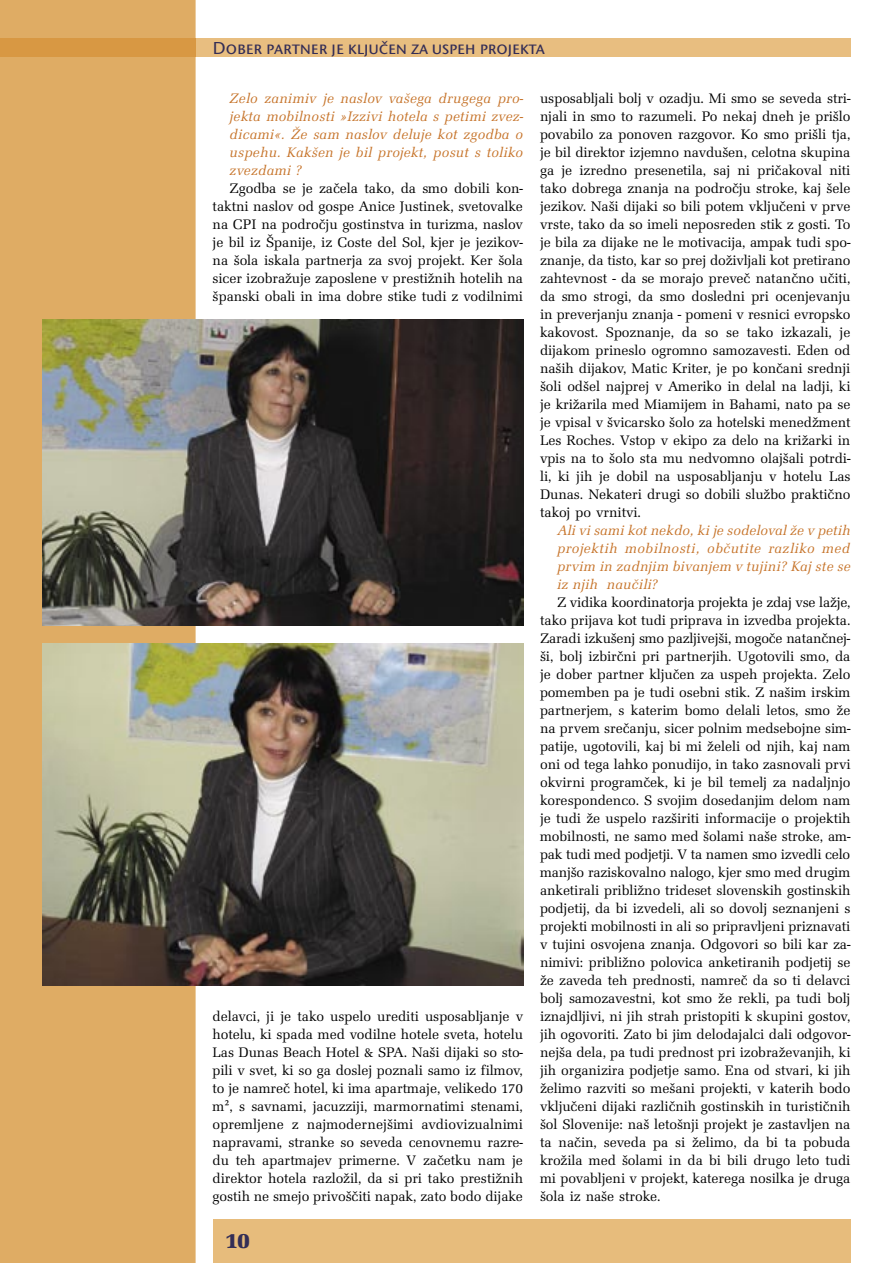
<style>
.page{position:relative;width:893px;height:1263px;background:#fff}
.page>*{position:absolute;margin:0;border:0;box-sizing:border-box;transform-origin:0 0}
.t1{font:22.5px "URW Latino TEE Blac";color:#332d56}
.t2{font:500 18px "Stone San SC Itc TEE";letter-spacing:-.005em;color:#332d56}
.t3{font:14.25px/18px "URW Latino TEE";letter-spacing:-.005em;color:#000;text-align:justify}
.t4{font:italic 14.25px/18px "URW Latino TEE";letter-spacing:.01em;color:#c67329;text-align:justify}
.s1{font-family:"Minion Pro"}
</style>
<div class="page">
<div style="left:0;top:0;width:196px;height:1263px;background:#dfac64"></div>
<div style="left:196px;top:39px;width:654px;height:18px;background:#e8be80"></div>
<div style="left:0;top:39px;width:196px;height:18px;background:#d89843"></div>
<div style="left:213px;top:1219px;width:637px;height:44px;background:#e7bc7c"></div>
<img style="left:43px;top:319px;width:480px;height:306px">
<img style="left:43px;top:643px;width:480px;height:342px">
<p class="t2" style="left:213px;top:38px;width:334px">Dober partner je ključen za uspeh projekta</p>
<p class="t4" style="left:230px;top:89px;width:295px">Zelo zanimiv je naslov vašega drugega pro&shy;jekta mobilnosti »Izzivi hotela s petimi zvez&shy;dicami«. Že sam naslov deluje kot zgodba o uspehu. Kakšen je bil projekt, posut s toliko zvezdami ?</p>
<p class="t3" style="left:213px;top:179px;width:312px;text-indent:17px">Zgodba se je začela tako, da smo dobili kon&shy;taktni naslov od gospe Anice Justinek, svetovalke na CPI na področju gostinstva in turizma, naslov je bil iz Španije, iz Coste del Sol, kjer je jezikov&shy;na šola iskala partnerja za svoj projekt. Ker šola sicer izobražuje zaposlene v prestižnih hotelih na španski obali in ima dobre stike tudi z vodilnimi</p>
<p class="t3" style="left:540px;top:89px;width:312px">usposabljali bolj v ozadju. Mi smo se seveda stri&shy;njali in smo to razumeli. Po nekaj dneh je prišlo povabilo za ponoven razgovor. Ko smo prišli tja, je bil direktor izjemno navdušen, celotna skupina ga je izredno presenetila, saj ni pričakoval niti tako dobrega znanja na področju stroke, kaj šele jezikov. Naši dijaki so bili potem vključeni v prve vrste, tako da so imeli neposreden stik z gosti. To je bila za dijake ne le motivacija, ampak tudi spo&shy;znanje, da tisto, kar so prej doživljali kot pretirano zahtevnost - da se morajo preveč natančno učiti, da smo strogi, da smo dosledni pri ocenjevanju in preverjanju znanja - pomeni v resnici evropsko kakovost. Spoznanje, da so se tako izkazali, je dijakom prineslo ogromno samozavesti. Eden od naših dijakov, Matic Kriter, je po končani srednji šoli odšel najprej v Ameriko in delal na ladji, ki je križarila med Miamijem in Bahami, nato pa se je vpisal v švicarsko šolo za hotelski menedžment Les Roches. Vstop v ekipo za delo na križarki in vpis na to šolo sta mu nedvomno olajšali potrdi&shy;li, ki jih je dobil na usposabljanju v hotelu Las Dunas. Nekateri drugi so dobili službo praktično takoj po vrnitvi.</p>
<p class="t4" style="left:557px;top:521px;width:295px">Ali vi sami kot nekdo, ki je sodeloval že v petih projektih mobilnosti, občutite razliko med prvim in zadnjim bivanjem v tujini? Kaj ste se iz njih naučili?</p>
<p class="t3" style="left:540px;top:593px;width:312px;text-indent:17px">Z vidika koordinatorja projekta je zdaj vse lažje, tako prijava kot tudi priprava in izvedba projekta.<br>Zaradi izkušenj smo pazljivejši, mogoče natančnej&shy;ši, bolj izbirčni pri partnerjih. Ugotovili smo, da je dober partner ključen za uspeh projekta. Zelo pomemben pa je tudi osebni stik. Z našim irskim partnerjem, s katerim bomo delali letos, smo že na prvem srečanju, sicer polnim medsebojne sim&shy;patije, ugotovili, kaj bi mi želeli od njih, kaj nam oni od tega lahko ponudijo, in tako zasnovali prvi okvirni programček, ki je bil temelj za nadaljnjo korespondenco. S svojim dosedanjim delom nam je tudi že uspelo razširiti informacije o projektih mobilnosti, ne samo med šolami naše stroke, am&shy;pak tudi med podjetji. V ta namen smo izvedli celo manjšo raziskovalno nalogo, kjer smo med drugim anketirali približno trideset slovenskih gostinskih podjetij, da bi izvedeli, ali so dovolj seznanjeni s projekti mobilnosti in ali so pripravljeni priznavati v tujini osvojena znanja. Odgovori so bili kar za&shy;nimivi: približno polovica anketiranih podjetij se že zaveda teh prednosti, namreč da so ti delavci bolj samozavestni, kot smo že rekli, pa tudi bolj iznajdljivi, ni jih strah pristopiti k skupini gostov, jih ogovoriti. Zato bi jim delodajalci dali odgovor&shy;nejša dela, pa tudi prednost pri izobraževanjih, ki jih organizira podjetje samo. Ena od stvari, ki jih želimo razviti so mešani projekti, v katerih bodo vključeni dijaki različnih gostinskih in turističnih šol Slovenije: naš letošnji projekt je zastavljen na ta način, seveda pa si želimo, da bi ta pobuda krožila med šolami in da bi bili drugo leto tudi mi povabljeni v projekt, katerega nosilka je druga šola iz naše stroke.</p>
<p class="t3" style="left:213px;top:1007px;width:312px">delavci, ji je tako uspelo urediti usposabljanje v hotelu, ki spada med vodilne hotele sveta, hotelu Las Dunas Beach Hotel &amp; SPA. Naši dijaki so sto&shy;pili v svet, ki so ga doslej poznali samo iz filmov, to je namreč hotel, ki ima apartmaje, velikedo 170 m<span class="s1">²</span>, s savnami, jacuzziji, marmornatimi stenami, opremljene z najmodernejšimi avdiovizualnimi napravami, stranke so seveda cenovnemu razre&shy;du teh apartmajev primerne. V začetku nam je direktor hotela razložil, da si pri tako prestižnih gostih ne smejo privoščiti napak, zato bodo dijake</p>
<h1 class="t1" style="left:225px;top:1227px;width:26px">10</h1>
</div>
